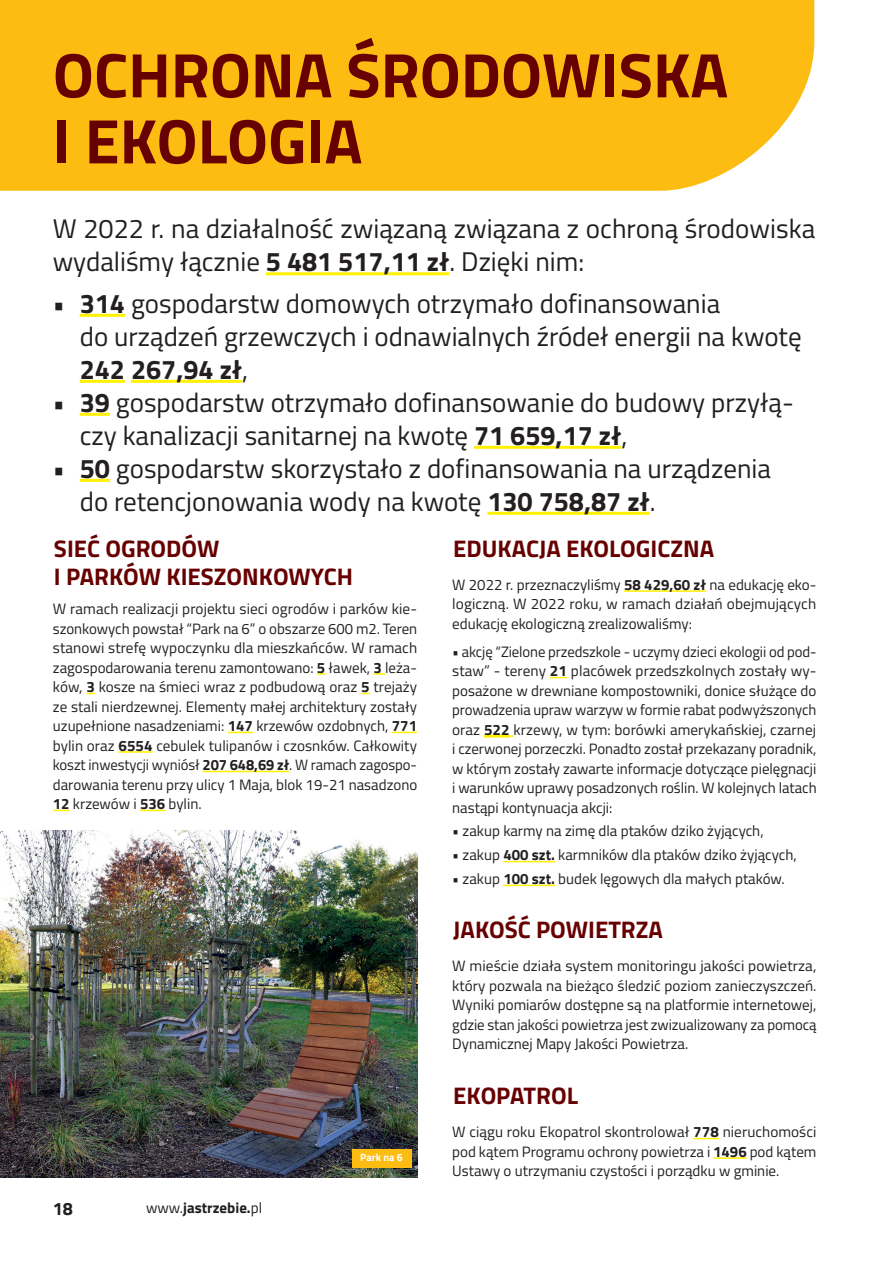
<style>
.page{position:relative;width:893px;height:1263px;background:#fff}
.page>*{position:absolute;margin:0;border:0;box-sizing:border-box;transform-origin:0 0}
.t1{font:700 63px/66px "Titillium Web";color:#670000}
.t2{font:27px/33px "Titillium Web";color:#231f20}
.t3{font:700 24px/28.5px "Titillium Web";color:#670000}
.t4{font:700 18px "Titillium Web";color:#231f20}
.t5{font:15px/19.5px "Titillium Web";color:#231f20;text-align:justify}
.t6{font:700 15px "Titillium Web";color:#231f20}
.t7{font:700 10.5px "Titillium Web";color:#fff}
.s1{font-weight:700}
.s2{font-weight:400}
</style>
<div class="page">
<div style="left:0;top:0;width:814px;height:191px;background:#fdbc12"></div>
<hr style="left:266px;top:272px;width:183px;height:3px;background:#fff101">
<hr style="left:80px;top:314px;width:45px;height:3px;background:#fff101">
<hr style="left:80px;top:380px;width:45px;height:3px;background:#fff101">
<hr style="left:131px;top:380px;width:111px;height:3px;background:#fff101">
<hr style="left:80px;top:413px;width:30px;height:3px;background:#fff101">
<hr style="left:474px;top:446px;width:147px;height:3px;background:#fff101">
<hr style="left:80px;top:479px;width:30px;height:3px;background:#fff101">
<hr style="left:487px;top:512px;width:163px;height:3px;background:#fff101">
<svg style="left:317px;top:673px;width:8px;height:2px"></svg>
<svg style="left:373px;top:673px;width:12px;height:2px"></svg>
<svg style="left:228px;top:732px;width:25px;height:1px"></svg>
<svg style="left:392px;top:732px;width:25px;height:1px"></svg>
<hr style="left:119px;top:751px;width:34px;height:2px;background:#fff101">
<hr style="left:203px;top:771px;width:86px;height:1px;background:#fff101">
<svg style="left:53px;top:810px;width:17px;height:1px"></svg>
<svg style="left:140px;top:810px;width:25px;height:1px"></svg>
<hr style="left:624px;top:590px;width:82px;height:2px;background:#fff101">
<svg style="left:550px;top:677px;width:17px;height:1px"></svg>
<hr style="left:484px;top:735px;width:26px;height:3px;background:#fff101">
<hr style="left:503px;top:861px;width:52px;height:1px;background:#fff101">
<hr style="left:503px;top:885px;width:52px;height:1px;background:#fff101">
<svg style="left:693px;top:1138px;width:26px;height:1px"></svg>
<hr style="left:713px;top:1157px;width:34px;height:2px;background:#fff101">
<img style="left:0;top:830px;width:417px;height:348px">
<div style="left:352px;top:1149px;width:60px;height:18px;background:#fdbc12"></div>
<h1 class="t1" style="left:53px;top:39px;width:677px">OCHRONA ŚRODOWISKA<br>I EKOLOGIA</h1>
<h2 class="t2" style="left:53px;top:211px;width:764px">W 2022 r. na działalność związaną związana z ochroną środowiska wydaliśmy łącznie <span class="s1">5 481 517,11 zł</span>. Dzięki nim:</h2>
<h2 class="t2" style="left:80px;top:285px;width:723px;text-indent:-27px"><span class="s1">• 314</span> gospodarstw domowych otrzymało dofinansowania<br>do urządzeń grzewczych i odnawialnych źródeł energii na kwotę<br><span class="s1">242 267,94 zł</span>,</h2>
<h2 class="t2" style="left:80px;top:384px;width:716px;text-indent:-27px"><span class="s1">• 39</span> gospodarstw otrzymało dofinansowanie do budowy przyłą&shy;czy kanalizacji sanitarnej na kwotę <span class="s1">71 659,17 zł</span>,</h2>
<h2 class="t2" style="left:80px;top:450px;width:693px;text-indent:-27px"><span class="s1">• 50</span> gospodarstw skorzystało z dofinansowania na urządzenia do retencjonowania wody na kwotę <span class="s1">130 758,87 zł</span>.</h2>
<h3 class="t3" style="left:54px;top:533px;width:301px">SIEĆ OGRODÓW<br>I PARKÓW KIESZONKOWYCH</h3>
<h3 class="t3" style="left:453px;top:533px;width:263px">EDUKACJA EKOLOGICZNA</h3>
<p class="t5" style="left:452px;top:574px;width:366px">W 2022 r. przeznaczyliśmy <span class="s1">58 429,60 zł</span> na edukację eko&shy;logiczną. W 2022 roku, w ramach działań obejmujących edukację ekologiczną zrealizowaliśmy:</p>
<p class="t5" style="left:452px;top:641px;width:366px">• akcję “Zielone przedszkole - uczymy dzieci ekologii od pod&shy;staw” - tereny <span class="s1">21</span> placówek przedszkolnych zostały wy&shy;posażone w drewniane kompostowniki, donice służące do prowadzenia upraw warzyw w formie rabat podwyższonych oraz <span class="s1">522</span> krzewy, w tym: borówki amerykańskiej, czarnej i czerwonej porzeczki. Ponadto został przekazany poradnik, w którym zostały zawarte informacje dotyczące pielęgnacji i warunków uprawy posadzonych roślin. W kolejnych latach nastąpi kontynuacja akcji:</p>
<p class="t5" style="left:452px;top:821px;width:313px">• zakup karmy na zimę dla ptaków dziko żyjących,</p>
<p class="t5" style="left:452px;top:844px;width:346px">• zakup <span class="s1">400 szt.</span> karmników dla ptaków dziko żyjących,</p>
<p class="t5" style="left:452px;top:868px;width:334px">• zakup <span class="s1">100 szt.</span> budek lęgowych dla małych ptaków.</p>
<p class="t5" style="left:53px;top:598px;width:366px">W ramach realizacji projektu sieci ogrodów i parków kie&shy;szonkowych powstał “Park na 6” o obszarze 600 m2. Teren stanowi strefę wypoczynku dla mieszkańców. W ramach zagospodarowania terenu zamontowano: <span class="s1">5</span> ławek, <span class="s1">3</span> leża&shy;ków, <span class="s1">3</span> kosze na śmieci wraz z podbudową oraz <span class="s1">5</span> trejaży ze stali nierdzewnej. Elementy małej architektury zostały uzupełnione nasadzeniami: <span class="s1">147</span> krzewów ozdobnych, <span class="s1">771 </span>bylin oraz <span class="s1">6554</span> cebulek tulipanów i czosnków. Całkowity koszt inwestycji wyniósł <span class="s1">207 648,69 zł</span>. W ramach zagospo&shy;darowania terenu przy ulicy 1 Maja, blok 19-21 nasadzono <span class="s1">12</span> krzewów i <span class="s1">536</span> bylin.</p>
<h3 class="t3" style="left:453px;top:914px;width:211px">JAKOŚĆ POWIETRZA</h3>
<p class="t5" style="left:452px;top:955px;width:366px">W mieście działa system monitoringu jakości powietrza, który pozwala na bieżąco śledzić poziom zanieczyszczeń.<br>Wyniki pomiarów dostępne są na platformie internetowej, gdzie stan jakości powietrza jest zwizualizowany za pomocą Dynamicznej Mapy Jakości Powietrza.</p>
<p class="t4" style="left:53px;top:1195px;width:22px">18</p>
<p class="t6" style="left:146px;top:1197px;width:118px"><span class="s2">www.</span>jastrzebie.<span class="s2">pl</span></p>
<p class="t7" style="left:360px;top:1149px;width:44px">Park na 6</p>
<h3 class="t3" style="left:453px;top:1080px;width:126px">EKOPATROL</h3>
<p class="t5" style="left:452px;top:1121px;width:366px">W ciągu roku Ekopatrol skontrolował <span class="s1">778</span> nieruchomości pod kątem Programu ochrony powietrza i <span class="s1">1496</span> pod kątem Ustawy o utrzymaniu czystości i porządku w gminie.</p>
</div>
